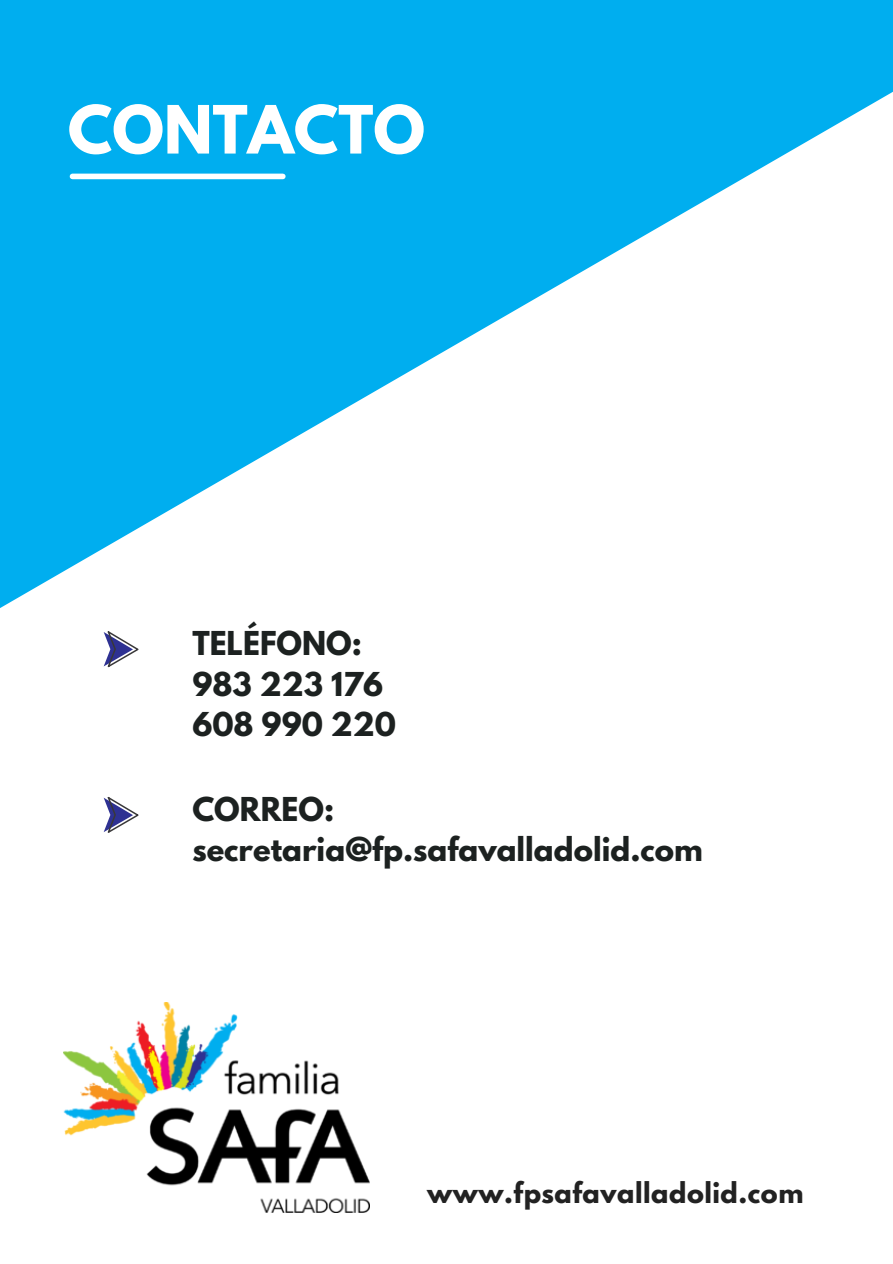
<style>
.page{position:relative;width:893px;height:1264px;background:#fff}
.page>*{position:absolute;margin:0;border:0;box-sizing:border-box;transform-origin:0 0}
.t1{font:700 58.95px "League Spartan";color:#fff}
.t2{font:700 29.1px/40.5px "League Spartan";color:#1c2120}
.t3{font:700 25.5px "League Spartan";letter-spacing:.02em;color:#222}
</style>
<div class="page">
<svg style="left:104px;top:631px;width:34px;height:36px"></svg>
<svg style="left:104px;top:797px;width:34px;height:36px"></svg>
<svg style="left:0;top:0;width:892px;height:608px;fill:#00aeef"></svg>
<div style="left:72px;top:174px;width:211px;height:5px;background:#fff"></div>
<img style="left:64px;top:1002px;width:305px;height:210px">
<h1 class="t1" style="left:68px;top:100px;width:358px">CONTACTO</h1>
<h1 class="t1" style="left:89px;top:128px;width:280px">POR QUE</h1>
<p class="t2" style="left:192px;top:627px;width:205px">TELÉFONO:<br>983 223 176<br>608 990 220</p>
<p class="t2" style="left:192px;top:792px;width:512px">CORREO: secretaria@fp.safavalladolid.com</p>
<p class="t3" style="left:427px;top:1180px;width:377px">www.fpsafavalladolid.com</p>
</div>
